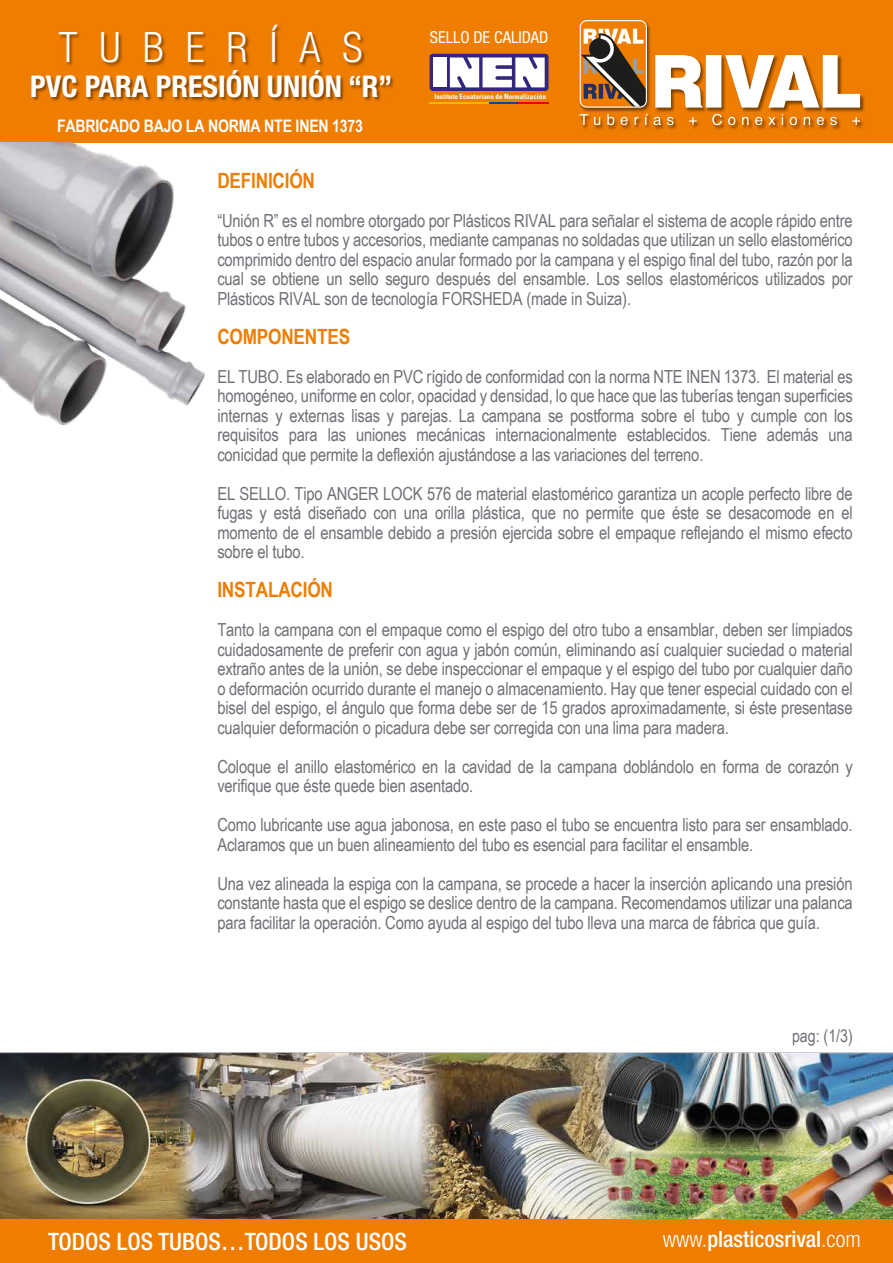
<style>
.page{position:relative;width:893px;height:1263px;background:#fff}
.page>*{position:absolute;margin:0;border:0;box-sizing:border-box;transform-origin:0 0}
.t1{font:300 condensed 42px "Helvetica Neue LT Std";letter-spacing:.525em;color:#fff}
.t2{font:700 condensed 30px "Helvetica Neue LT Std";color:#fff}
.t3{font:500 condensed 24px "Helvetica Neue LT Std";color:#fff}
.t4{font:500 condensed 22.5px "Helvetica Neue LT Std";color:#fff}
.t5{font:700 21px "Arial Narrow";letter-spacing:-.01em;color:#ef7d00}
.t6{font:18px/19.5px "Arial Narrow";letter-spacing:-.01em;color:#706f76;text-align:justify}
.t7{font:17.4px "Arial Narrow";color:#706f76}
.t8{font:700 17.25px "Arial Narrow";letter-spacing:-.01em;color:#fff}
.t9{font:condensed 16.5px "Helvetica Neue LT Std";color:#fff}
.t10{font:700 condensed 7.05px "Univers";color:#fff}
.s1{font-weight:300}
</style>
<div class="page">
<img style="left:0;top:1052px;width:893px;height:167px">
<div style="left:0;top:0;width:893px;height:142px;background:#ef7d00"></div>
<div style="left:0;top:1219px;width:893px;height:44px;background:#ef7d00"></div>
<img style="left:32px;top:26px;width:362px;height:76px">
<img style="left:579px;top:22px;width:286px;height:108px">
<svg style="left:655px;top:55px;width:205px;height:53px"></svg>
<svg style="left:580px;top:114px;width:8px;height:11px"></svg>
<svg style="left:594px;top:117px;width:6px;height:8px"></svg>
<svg style="left:607px;top:114px;width:7px;height:11px"></svg>
<svg style="left:621px;top:117px;width:7px;height:8px"></svg>
<svg style="left:635px;top:117px;width:3px;height:8px"></svg>
<svg style="left:645px;top:114px;width:3px;height:11px"></svg>
<svg style="left:654px;top:117px;width:7px;height:8px"></svg>
<svg style="left:667px;top:117px;width:6px;height:8px"></svg>
<svg style="left:689px;top:117px;width:8px;height:8px"></svg>
<svg style="left:712px;top:114px;width:10px;height:11px"></svg>
<svg style="left:728px;top:117px;width:7px;height:8px"></svg>
<svg style="left:742px;top:117px;width:6px;height:8px"></svg>
<svg style="left:755px;top:117px;width:7px;height:8px"></svg>
<svg style="left:768px;top:117px;width:7px;height:8px"></svg>
<svg style="left:790px;top:117px;width:7px;height:8px"></svg>
<svg style="left:804px;top:117px;width:6px;height:8px"></svg>
<svg style="left:817px;top:117px;width:7px;height:8px"></svg>
<svg style="left:830px;top:117px;width:7px;height:8px"></svg>
<svg style="left:852px;top:117px;width:8px;height:8px"></svg>
<svg style="left:580px;top:20px;width:67px;height:88px"></svg>
<img style="left:0;top:142px;width:210px;height:284px">
<svg style="left:430px;top:54px;width:118px;height:37px"></svg>
<div style="left:433px;top:58px;width:13px;height:29px;background:#fff"></div>
<svg style="left:450px;top:58px;width:95px;height:29px"></svg>
<hr style="left:430px;top:102px;width:59px;height:2px;background:#e9ba00">
<hr style="left:489px;top:102px;width:29px;height:2px;background:#0f4690">
<hr style="left:518px;top:102px;width:30px;height:2px;background:#e30613">
<h1 class="t1" style="left:59px;top:23px;width:305px">TUBERÍAS</h1>
<h2 class="t2" style="left:30px;top:68px;width:364px">PVC PARA PRESIÓN UNIÓN “R”</h2>
<p class="t8" style="left:57px;top:113px;width:308px">FABRICADO BAJO LA NORMA NTE INEN 1373</p>
<p class="t9" style="left:430px;top:28px;width:120px">SELLO DE CALIDAD</p>
<p class="t10" style="left:434px;top:92px;width:113px">Instituto Ecuatoriano de Normalización</p>
<p class="t5" style="left:217px;top:164px;width:99px">DEFINICIÓN</p>
<p class="t6" style="left:217px;top:210px;width:637px">“Unión R” es el nombre otorgado por Plásticos RIVAL para señalar el sistema de acople rápido entre tubos o entre tubos y accesorios, mediante campanas no soldadas que utilizan un sello elastomérico comprimido dentro del espacio anular formado por la campana y el espigo final del tubo, razón por la cual se obtiene un sello seguro después del ensamble. Los sellos elastoméricos utilizados por Plásticos RIVAL son de tecnología FORSHEDA (made in Suiza).</p>
<p class="t5" style="left:217px;top:320px;width:134px">COMPONENTES</p>
<p class="t6" style="left:217px;top:366px;width:637px">EL TUBO. Es elaborado en PVC rígido de conformidad con la norma NTE INEN 1373. El material es homogéneo, uniforme en color, opacidad y densidad, lo que hace que las tuberías tengan superficies internas y externas lisas y parejas. La campana se postforma sobre el tubo y cumple con los requisitos para las uniones mecánicas internacionalmente establecidos. Tiene además una conicidad que permite la deflexión ajustándose a las variaciones del terreno.</p>
<p class="t6" style="left:217px;top:483px;width:637px">EL SELLO. Tipo ANGER LOCK 576 de material elastomérico garantiza un acople perfecto libre de fugas y está diseñado con una orilla plástica, que no permite que éste se desacomode en el momento de el ensamble debido a presión ejercida sobre el empaque reflejando el mismo efecto sobre el tubo.</p>
<p class="t5" style="left:217px;top:574px;width:117px">INSTALACIÓN</p>
<p class="t6" style="left:217px;top:619px;width:637px">Tanto la campana con el empaque como el espigo del otro tubo a ensamblar, deben ser limpiados cuidadosamente de preferir con agua y jabón común, eliminando así cualquier suciedad o material extraño antes de la unión, se debe inspeccionar el empaque y el espigo del tubo por cualquier daño o deformación ocurrido durante el manejo o almacenamiento. Hay que tener especial cuidado con el bisel del espigo, el ángulo que forma debe ser de 15 grados aproximadamente, si éste presentase cualquier deformación o picadura debe ser corregida con una lima para madera.</p>
<p class="t6" style="left:217px;top:756px;width:637px">Coloque el anillo elastomérico en la cavidad de la campana doblándolo en forma de corazón y verifique que éste quede bien asentado.</p>
<p class="t6" style="left:217px;top:814px;width:637px">Como lubricante use agua jabonosa, en este paso el tubo se encuentra listo para ser ensamblado.<br>Aclaramos que un buen alineamiento del tubo es esencial para facilitar el ensamble.</p>
<p class="t6" style="left:217px;top:873px;width:637px">Una vez alineada la espiga con la campana, se procede a hacer la inserción aplicando una presión constante hasta que el espigo se deslice dentro de la campana. Recomendamos utilizar una palanca para facilitar la operación. Como ayuda al espigo del tubo lleva una marca de fábrica que guía.</p>
<p class="t7" style="left:792px;top:1023px;width:62px">pag: (1/3)</p>
<h3 class="t3" style="left:48px;top:1227px;width:360px">TODOS LOS TUBOS…TODOS LOS USOS</h3>
<p class="t4" style="left:663px;top:1226px;width:199px"><span class="s1">www.</span>plasticosrival<span class="s1">.com</span></p>
</div>
